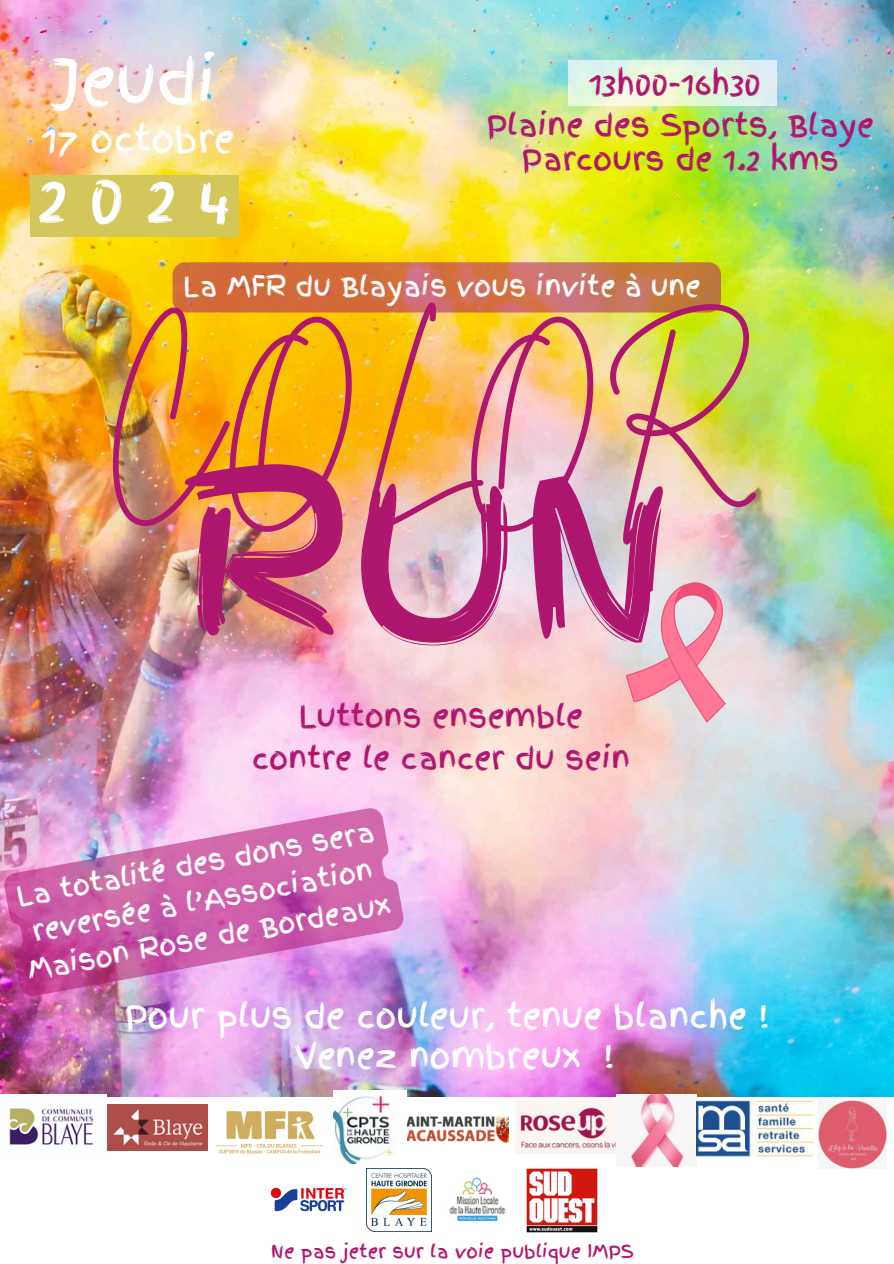
<style>
.page{position:relative;width:894px;height:1264px;background:#fff}
.page>*{position:absolute;margin:0;border:0;box-sizing:border-box;transform-origin:0 0}
.t1{font:218.55px "Finger Paint";color:#af166d}
.t2{font:151.05px "Brittany Signature";color:#af166d}
.t3{font:63px "Finger Paint";color:#fff}
.t4{font:61.5px "Finger Paint";color:#fff}
.t5{font:36px "Finger Paint";color:#fff}
.t6{font:33px "Finger Paint";color:#fff}
.t7{font:30px/41.7px "Finger Paint";color:#af166d;text-align:center}
.t8{font:27px/37px "Finger Paint";color:#fff;text-align:center}
.t9{font:18px "Finger Paint";color:#af166d}
</style>
<div class="page">
<img style="left:0;top:0;width:893px;height:1096px">
<div style="left:30px;top:175px;width:209px;height:62px;background:#d2c75b"></div>
<svg style="left:625px;top:582px;width:100px;height:140px;background:#edb4c2"></svg>
<svg style="left:172px;top:262px;width:548px;height:50px;background:#ce704a"></svg>
<svg style="left:568px;top:60px;width:209px;height:45px;background:#e4f5e4"></svg>
<img style="left:0;top:805px;width:405px;height:193px">
<img style="left:0;top:1094px;width:106px;height:51px">
<img style="left:108px;top:1104px;width:100px;height:46px">
<img style="left:215px;top:1111px;width:108px;height:43px">
<img style="left:407px;top:1116px;width:101px;height:27px">
<img style="left:516px;top:1100px;width:100px;height:53px">
<img style="left:616px;top:1094px;width:80px;height:72px">
<img style="left:696px;top:1100px;width:118px;height:57px">
<img style="left:818px;top:1100px;width:67px;height:68px">
<img style="left:333px;top:1090px;width:73px;height:73px">
<img style="left:270px;top:1187px;width:77px;height:25px">
<img style="left:367px;top:1168px;width:64px;height:62px">
<img style="left:449px;top:1177px;width:57px;height:44px">
<img style="left:526px;top:1168px;width:71px;height:64px">
<h5 class="t4" style="left:52px;top:36px;width:166px">Jeudi</h5>
<h3 class="t5" style="left:41px;top:112px;width:195px">17 octobre</h3>
<h5 class="t3" style="left:38px;top:151px;width:194px">2024</h5>
<h5 class="t7" style="left:486px;top:62px;width:389px">13h00-16h30<br>Plaine des Sports, Blaye</h5>
<p class="t7" style="left:521px;top:138px;width:319px">Parcours de 1.2 kms</p>
<h1 class="t8" style="left:183px;top:267px;width:518px">La MFR du Blayais vous invite à une</h1>
<h3 class="t2" style="left:105px;top:313px;width:638px">COLOR</h3>
<h4 class="t1" style="left:178px;top:398px;width:499px">RUN</h4>
<h5 class="t7" style="left:252px;top:695px;width:379px">Luttons ensemble contre le cancer du sein</h5>
<h4 class="t8" style="left:12px;top:877px;width:369px;rotate:-10deg">La totalité des dons sera reversée à l’Association<br>Maison Rose de Bordeaux</h4>
<h5 class="t6" style="left:125px;top:992px;width:645px">Pour plus de couleur, tenue blanche !</h5>
<h2 class="t6" style="left:295px;top:1031px;width:321px">Venez nombreux !</h2>
<p class="t9" style="left:271px;top:1237px;width:364px">Ne pas jeter sur la voie publique IMPS</p>
</div>
